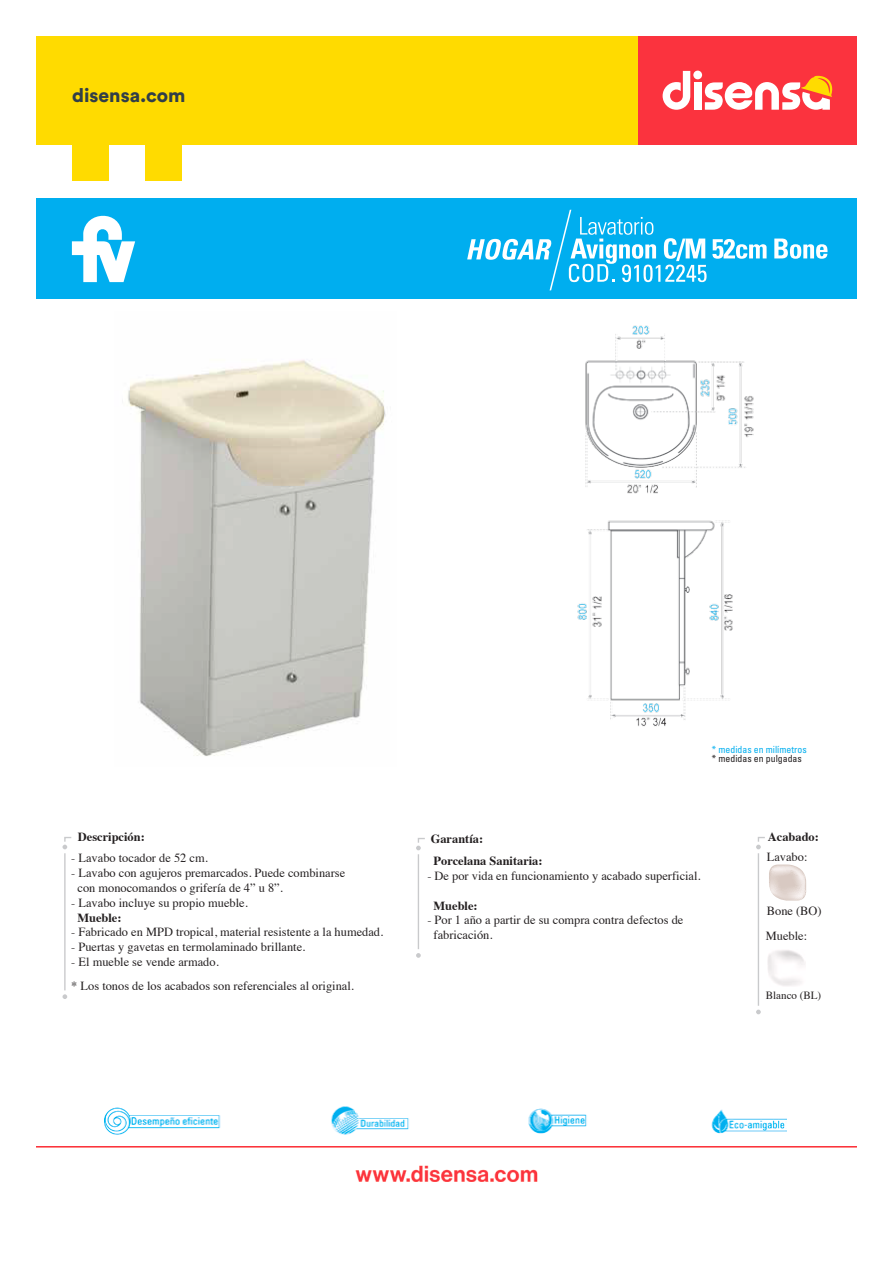
<style>
.page{position:relative;width:893px;height:1263px;background:#fff}
.page>*{position:absolute;margin:0;border:0;box-sizing:border-box;transform-origin:0 0}
.t1{font:19.2px "Circular Std Black";color:#313e48}
.t2{font:12.45px/14.9px "Times";color:#231f20}
.t3{font:700 12.45px/22px "Times";color:#231f20}
.t4{font:11.1px "Times";color:#231f20}
.t5{font:condensed 9.9px "Univers";color:#00aeef}
.t6{font:condensed 9.9px "Univers";color:#231f20}
</style>
<div class="page">
<img style="left:577px;top:325px;width:177px;height:402px">
<img style="left:104px;top:1106px;width:682px;height:29px">
<hr style="left:64px;top:853px;width:2px;height:137px;background:#c9cacc">
<svg style="left:63px;top:837px;width:9px;height:12px"></svg>
<svg style="left:63px;top:994px;width:4px;height:5px"></svg>
<hr style="left:758px;top:853px;width:1px;height:153px;background:#c9cacc">
<svg style="left:756px;top:837px;width:9px;height:12px"></svg>
<svg style="left:756px;top:1009px;width:5px;height:5px"></svg>
<div style="left:36px;top:198px;width:821px;height:101px;background:#00aeef"></div>
<svg style="left:72px;top:215px;width:63px;height:67px"></svg>
<svg style="left:774px;top:239px;width:54px;height:20px"></svg>
<svg style="left:467px;top:210px;width:300px;height:80px"></svg>
<img style="left:768px;top:950px;width:37px;height:36px">
<svg style="left:769px;top:864px;width:37px;height:37px"></svg>
<img style="left:127px;top:360px;width:259px;height:396px">
<hr style="left:418px;top:854px;width:1px;height:95px;background:#c9cacc">
<svg style="left:416px;top:838px;width:9px;height:12px"></svg>
<svg style="left:416px;top:953px;width:5px;height:5px"></svg>
<img style="left:36px;top:1146px;width:820px;height:35px">
<div style="left:638px;top:36px;width:219px;height:108px;background:#fb333e"></div>
<div style="left:36px;top:36px;width:602px;height:108px;background:#ffdb00"></div>
<svg style="left:663px;top:71px;width:27px;height:39px"></svg>
<div style="left:694px;top:82px;width:7px;height:28px;background:#fff"></div>
<div style="left:693px;top:71px;width:9px;height:8px;background:#fff;border-radius:50%"></div>
<svg style="left:705px;top:75px;width:128px;height:35px"></svg>
<div style="left:72px;top:144px;width:37px;height:37px;background:#ffdb00"></div>
<div style="left:145px;top:144px;width:36px;height:37px;background:#ffdb00"></div>
<h1 class="t1" style="left:72px;top:83px;width:115px">disensa.com</h1>
<p class="t5" style="left:712px;top:743px;width:96px">* medidas en milímetros</p>
<p class="t6" style="left:712px;top:752px;width:91px">* medidas en pulgadas</p>
<p class="t3" style="left:78px;top:825px;width:68px">Descripción:</p>
<p class="t3" style="left:768px;top:825px;width:53px">Acabado:</p>
<p class="t3" style="left:431px;top:826px;width:113px">Garantía:<br>Porcelana Sanitaria:</p>
<p class="t2" style="left:427px;top:867px;width:275px">- De por vida en funcionamiento y acabado superficial.</p>
<p class="t3" style="left:434px;top:893px;width:46px">Mueble:</p>
<p class="t2" style="left:434px;top:912px;width:251px;text-indent:-6px">- Por 1 año a partir de su compra contra defectos de fabricación.</p>
<p class="t2" style="left:767px;top:848px;width:42px">Lavabo:</p>
<p class="t2" style="left:71px;top:849px;width:138px">- Lavabo tocador de 52 cm.</p>
<p class="t2" style="left:78px;top:864px;width:269px;text-indent:-6px">- Lavabo con agujeros premarcados. Puede combinarse con monocomandos o grifería de 4” u 8”.</p>
<p class="t2" style="left:71px;top:894px;width:178px">- Lavabo incluye su propio mueble.</p>
<p class="t3" style="left:78px;top:905px;width:46px">Mueble:</p>
<p class="t2" style="left:71px;top:924px;width:313px">- Fabricado en MPD tropical, material resistente a la humedad.</p>
<p class="t2" style="left:71px;top:939px;width:236px">- Puertas y gavetas en termolaminado brillante.</p>
<p class="t2" style="left:71px;top:953px;width:149px">- El mueble se vende armado.</p>
<p class="t2" style="left:767px;top:902px;width:56px">Bone (BO)</p>
<p class="t2" style="left:766px;top:927px;width:43px">Mueble:</p>
<p class="t2" style="left:71px;top:978px;width:284px">* Los tonos de los acabados son referenciales al original.</p>
<p class="t4" style="left:766px;top:984px;width:57px">Blanco (BL)</p>
</div>
